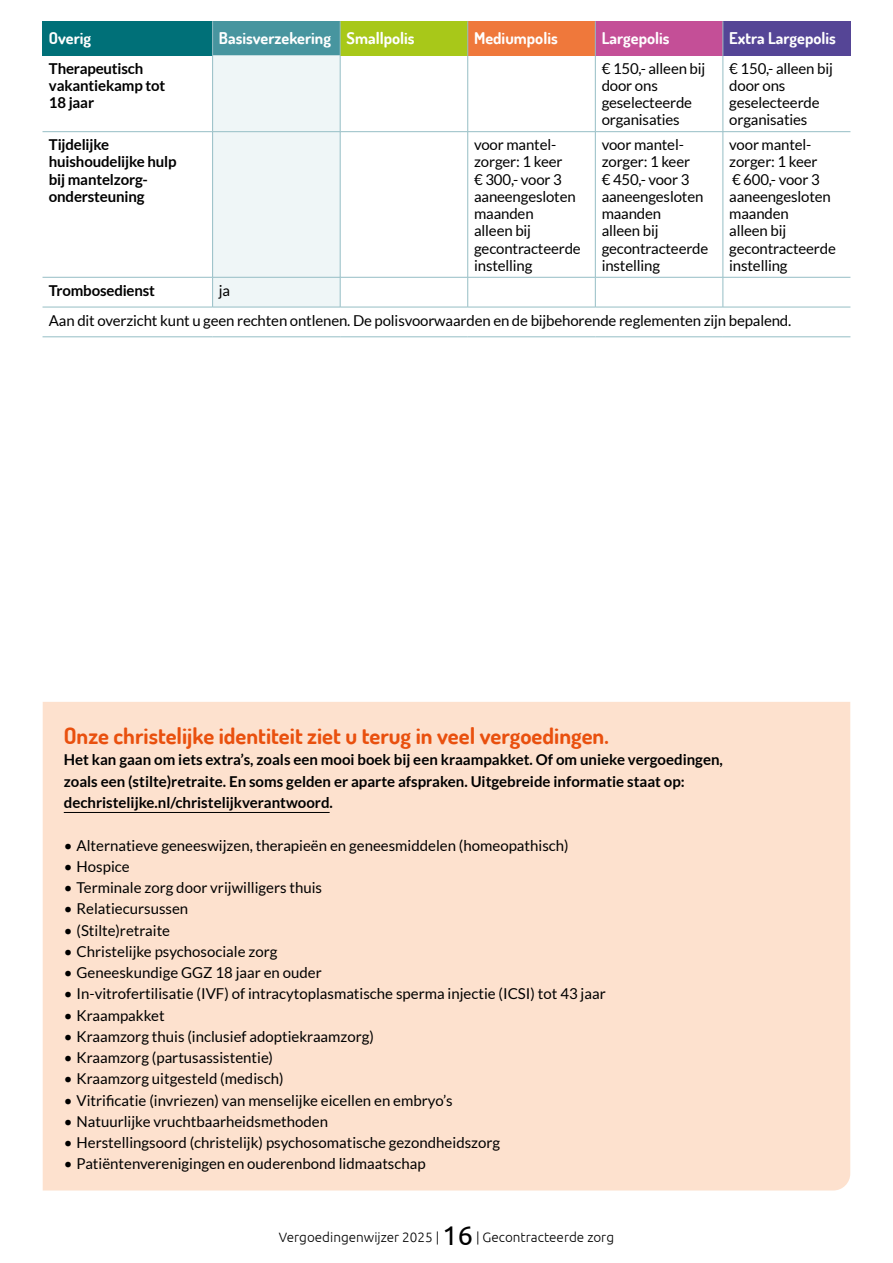
<style>
.page{position:relative;width:893px;height:1263px;background:#fff}
.page>*{position:absolute;margin:0;border:0;box-sizing:border-box;transform-origin:0 0}
.Kop_Card_oranje{font:700 22.5px "Dosis";color:#e9500e}
.Vergoedingen_THEMA_Bold{font:700 16.2px "Dosis";color:#fff}
.Vergoedingen{font:15px/17.2px "Lato";color:#000}
.Platte_tekst_10{font:700 15px/21.3px "Lato";color:#000}
.Vergoedingen_BOLD{font:700 15px/17.2px "Lato";letter-spacing:-.01em;color:#000}
.P_Titel_paginanummer_2023{font:300 13.5px "Ubuntu";color:#000}
.s1{font-weight:400;font-size:27px}
</style>
<div class="page">
<div style="left:43px;top:702px;width:807px;height:488px;background:#fde1ce"></div>
<div style="left:43px;top:21px;width:170px;height:34px;background:#007078"></div>
<div style="left:213px;top:21px;width:127px;height:34px;background:#47959f"></div>
<div style="left:340px;top:21px;width:128px;height:34px;background:#a8c819"></div>
<div style="left:468px;top:21px;width:127px;height:34px;background:#ef783b"></div>
<div style="left:595px;top:21px;width:128px;height:34px;background:#c44f97"></div>
<div style="left:723px;top:21px;width:127px;height:34px;background:#554596"></div>
<div style="left:213px;top:55px;width:127px;height:252px;background:#eff6f7"></div>
<hr style="left:340px;top:21px;width:1px;height:34px;background:#95bec5">
<hr style="left:467px;top:21px;width:1px;height:34px;background:#95bec5">
<hr style="left:212px;top:21px;width:1px;height:34px;background:#95bec5">
<hr style="left:595px;top:21px;width:1px;height:34px;background:#95bec5">
<hr style="left:723px;top:21px;width:1px;height:34px;background:#95bec5">
<hr style="left:212px;top:55px;width:1px;height:76px;background:#95bec5">
<hr style="left:340px;top:55px;width:1px;height:76px;background:#95bec5">
<hr style="left:467px;top:55px;width:1px;height:76px;background:#95bec5">
<hr style="left:595px;top:55px;width:1px;height:76px;background:#95bec5">
<hr style="left:723px;top:55px;width:1px;height:76px;background:#95bec5">
<hr style="left:212px;top:132px;width:1px;height:145px;background:#95bec5">
<hr style="left:340px;top:132px;width:1px;height:145px;background:#95bec5">
<hr style="left:467px;top:132px;width:1px;height:145px;background:#95bec5">
<hr style="left:595px;top:132px;width:1px;height:145px;background:#95bec5">
<hr style="left:723px;top:132px;width:1px;height:145px;background:#95bec5">
<hr style="left:212px;top:277px;width:1px;height:30px;background:#95bec5">
<hr style="left:340px;top:277px;width:1px;height:30px;background:#95bec5">
<hr style="left:467px;top:277px;width:1px;height:30px;background:#95bec5">
<hr style="left:595px;top:277px;width:1px;height:30px;background:#95bec5">
<hr style="left:723px;top:277px;width:1px;height:30px;background:#95bec5">
<hr style="left:43px;top:131px;width:170px;height:1px;background:#95bec5">
<hr style="left:213px;top:131px;width:127px;height:1px;background:#95bec5">
<hr style="left:340px;top:131px;width:128px;height:1px;background:#95bec5">
<hr style="left:468px;top:131px;width:127px;height:1px;background:#95bec5">
<hr style="left:595px;top:131px;width:128px;height:1px;background:#95bec5">
<hr style="left:723px;top:131px;width:127px;height:1px;background:#95bec5">
<hr style="left:43px;top:277px;width:170px;height:1px;background:#95bec5">
<hr style="left:213px;top:277px;width:127px;height:1px;background:#95bec5">
<hr style="left:340px;top:277px;width:128px;height:1px;background:#95bec5">
<hr style="left:468px;top:277px;width:127px;height:1px;background:#95bec5">
<hr style="left:595px;top:277px;width:128px;height:1px;background:#95bec5">
<hr style="left:723px;top:277px;width:127px;height:1px;background:#95bec5">
<hr style="left:43px;top:307px;width:170px;height:1px;background:#95bec5">
<hr style="left:213px;top:307px;width:127px;height:1px;background:#95bec5">
<hr style="left:340px;top:307px;width:128px;height:1px;background:#95bec5">
<hr style="left:468px;top:307px;width:127px;height:1px;background:#95bec5">
<hr style="left:595px;top:307px;width:128px;height:1px;background:#95bec5">
<hr style="left:723px;top:307px;width:127px;height:1px;background:#95bec5">
<hr style="left:43px;top:337px;width:170px;height:1px;background:#95bec5">
<hr style="left:213px;top:337px;width:127px;height:1px;background:#95bec5">
<hr style="left:340px;top:337px;width:128px;height:1px;background:#95bec5">
<hr style="left:468px;top:337px;width:127px;height:1px;background:#95bec5">
<hr style="left:595px;top:337px;width:128px;height:1px;background:#95bec5">
<hr style="left:723px;top:337px;width:127px;height:1px;background:#95bec5">
<hr style="left:64px;top:812px;width:266px;height:1px;background:#000">
<p class="Vergoedingen_THEMA_Bold" style="left:49px;top:28px;width:44px">Overig</p>
<p class="Vergoedingen_THEMA_Bold" style="left:219px;top:28px;width:113px">Basisverzekering</p>
<p class="Vergoedingen_THEMA_Bold" style="left:347px;top:28px;width:69px">Smallpolis</p>
<p class="Vergoedingen_THEMA_Bold" style="left:474px;top:28px;width:85px">Mediumpolis</p>
<p class="Vergoedingen_THEMA_Bold" style="left:602px;top:28px;width:69px">Largepolis</p>
<p class="Vergoedingen_THEMA_Bold" style="left:729px;top:28px;width:108px">Extra Largepolis</p>
<p class="Vergoedingen_BOLD" style="left:49px;top:59px;width:118px">Therapeutisch vakantiekamp tot<br>18 jaar</p>
<p class="Vergoedingen" style="left:602px;top:59px;width:105px">€ 150,- alleen bij door ons geselecteerde organisaties</p>
<p class="Vergoedingen" style="left:729px;top:59px;width:105px">€ 150,- alleen bij door ons geselecteerde organisaties</p>
<p class="Vergoedingen_BOLD" style="left:49px;top:136px;width:129px">Tijdelijke huishoudelijke hulp bij mantelzorg&shy;ondersteuning</p>
<p class="Vergoedingen" style="left:474px;top:136px;width:108px">voor mantel&shy;zorger: 1 keer<br>€ 300,- voor 3 aaneengesloten maanden<br>alleen bij gecontracteerde instelling</p>
<p class="Vergoedingen" style="left:602px;top:136px;width:108px">voor mantel&shy;zorger: 1 keer<br>€ 450,- voor 3 aaneengesloten maanden<br>alleen bij gecontracteerde instelling</p>
<p class="Vergoedingen" style="left:729px;top:136px;width:108px">voor mantel&shy;zorger: 1 keer<br>€ 600,- voor 3 aaneengesloten maanden<br>alleen bij gecontracteerde instelling</p>
<p class="Vergoedingen_BOLD" style="left:49px;top:281px;width:108px">Trombosedienst</p>
<p class="Vergoedingen" style="left:219px;top:282px;width:13px">ja</p>
<p class="Vergoedingen" style="left:49px;top:311px;width:744px">Aan dit overzicht kunt u geen rechten ontlenen. De polisvoorwaarden en de bijbehorende reglementen zijn bepalend.</p>
<h2 class="Kop_Card_oranje" style="left:64px;top:721px;width:546px">Onze christelijke identiteit ziet u terug in veel vergoedingen.</h2>
<p class="Platte_tekst_10" style="left:64px;top:749px;width:661px">Het kan gaan om iets extra’s, zoals een mooi boek bij een kraampakket. Of om unieke vergoedingen, zoals een (stilte)retraite. En soms gelden er aparte afspraken. Uitgebreide informatie staat op: dechristelijke.nl/christelijkverantwoord.</p>
<p class="Vergoedingen" style="left:64px;top:836px;width:506px">• Alternatieve geneeswijzen, therapieën en geneesmiddelen (homeopathisch)</p>
<p class="Vergoedingen" style="left:64px;top:858px;width:67px">• Hospice</p>
<p class="Vergoedingen" style="left:64px;top:879px;width:260px">• Terminale zorg door vrijwilligers thuis</p>
<p class="Vergoedingen" style="left:64px;top:900px;width:126px">• Relatiecursussen</p>
<p class="Vergoedingen" style="left:64px;top:921px;width:108px">• (Stilte)retraite</p>
<p class="Vergoedingen" style="left:64px;top:943px;width:215px">• Christelijke psychosociale zorg</p>
<p class="Vergoedingen" style="left:64px;top:964px;width:259px">• Geneeskundige GGZ 18 jaar en ouder</p>
<p class="Vergoedingen" style="left:64px;top:985px;width:543px">• In-vitrofertilisatie (IVF) of intracytoplasmatische sperma injectie (ICSI) tot 43 jaar</p>
<p class="Vergoedingen" style="left:64px;top:1006px;width:102px">• Kraampakket</p>
<p class="Vergoedingen" style="left:64px;top:1028px;width:312px">• Kraamzorg thuis (inclusief adoptiekraamzorg)</p>
<p class="Vergoedingen" style="left:64px;top:1049px;width:211px">• Kraamzorg (partusassistentie)</p>
<p class="Vergoedingen" style="left:64px;top:1070px;width:221px">• Kraamzorg uitgesteld (medisch)</p>
<p class="Vergoedingen" style="left:64px;top:1091px;width:390px">• Vitrificatie (invriezen) van menselijke eicellen en embryo’s</p>
<p class="Vergoedingen" style="left:64px;top:1113px;width:266px">• Natuurlijke vruchtbaarheidsmethoden</p>
<p class="Vergoedingen" style="left:64px;top:1134px;width:438px">• Herstellingsoord (christelijk) psychosomatische gezondheidszorg</p>
<p class="Vergoedingen" style="left:64px;top:1155px;width:363px">• Patiëntenverenigingen en ouderenbond lidmaatschap</p>
<p class="P_Titel_paginanummer_2023" style="left:279px;top:1228px;width:337px">Vergoedingenwijzer 2025 | <span class="s1">16</span> | Gecontracteerde zorg</p>
</div>
